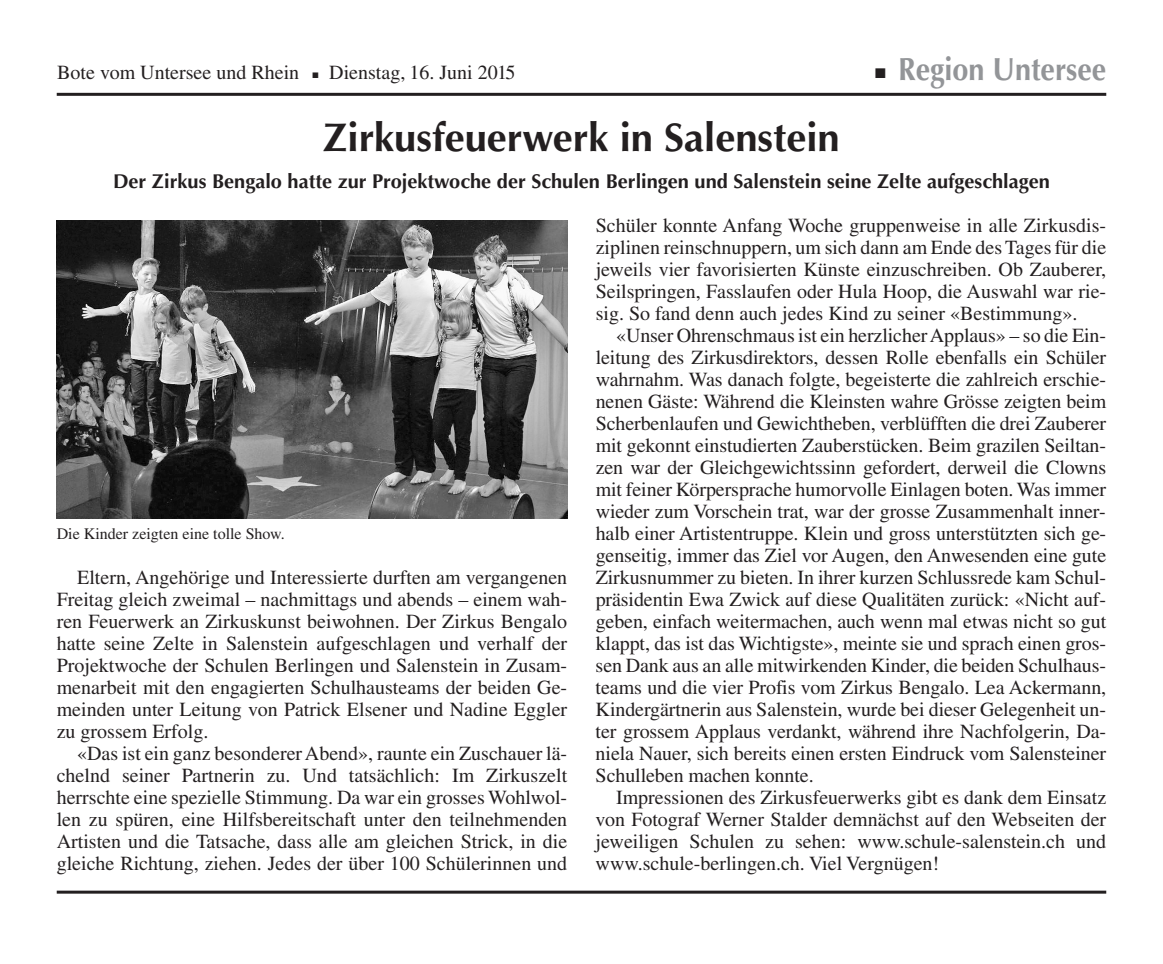
<style>
.page{position:relative;width:1163px;height:964px;background:#fff}
.page>*{position:absolute;margin:0;border:0;box-sizing:border-box;transform-origin:0 0}
.t1{font:700 40px "Optima LT Std";color:#231f20}
.t2{font:700 32px "Optima LT Std";color:#939598;scale:.9 1}
.t3{font:20px/22px "Times LT Std";color:#231f20;text-align:justify}
.t4{font:700 20px "Optima LT Std";color:#231f20}
.t5{font:16px "Times LT Std";color:#231f20}
.s1{color:#231f20}
</style>
<div class="page">
<hr style="left:57px;top:93px;width:1049px;height:3px;background:#231f20">
<img style="left:57px;top:220px;width:510px;height:298px">
<hr style="left:57px;top:890px;width:1049px;height:3px;background:#231f20">
<p class="t3" style="left:57px;top:64px;width:243px">Bote vom Untersee und Rhein</p>
<p class="t3" style="left:312px;top:64px;width:204px">■ Dienstag, 16. Juni 2015</p>
<h2 class="t2" style="left:875px;top:56px;width:258px"><span class="s1">■</span> Region Untersee</h2>
<h1 class="t1" style="left:323px;top:121px;width:518px">Zirkusfeuerwerk in Salenstein</h1>
<p class="t4" style="left:113px;top:173px;width:938px">Der Zirkus Bengalo hatte zur Projektwoche der Schulen Berlingen und Salenstein seine Zelte aufgeschlagen</p>
<p class="t5" style="left:57px;top:528px;width:229px">Die Kinder zeigten eine tolle Show.</p>
<p class="t3" style="left:57px;top:569px;width:512px;text-indent:20px">Eltern, Angehörige und Interessierte durften am vergangenen Freitag gleich zweimal – nachmittags und abends – einem wah&shy;ren Feuerwerk an Zirkuskunst beiwohnen. Der Zirkus Bengalo hatte seine Zelte in Salenstein aufgeschlagen und verhalf der Projektwoche der Schulen Berlingen und Salenstein in Zusam&shy;menarbeit mit den engagierten Schulhausteams der beiden Ge&shy;meinden unter Leitung von Patrick Elsener und Nadine Eggler zu grossem Erfolg.</p>
<p class="t3" style="left:57px;top:745px;width:512px;text-indent:20px">«Das ist ein ganz besondererAbend», raunte ein Zuschauer lä&shy;chelnd seiner Partnerin zu. Und tatsächlich: Im Zirkuszelt herrschte eine spezielle Stimmung. Da war ein grosses Wohlwol&shy;len zu spüren, eine Hilfsbereitschaft unter den teilnehmenden Artisten und die Tatsache, dass alle am gleichen Strick, in die gleiche Richtung, ziehen. Jedes der über 100 Schülerinnen und</p>
<p class="t3" style="left:595px;top:217px;width:512px">Schüler konnte Anfang Woche gruppenweise in alle Zirkusdis&shy;ziplinen reinschnuppern, um sich dann am Ende des Tages für die jeweils vier favorisierten Künste einzuschreiben. Ob Zauberer, Seilspringen, Fasslaufen oder Hula Hoop, die Auswahl war rie&shy;sig. So fand denn auch jedes Kind zu seiner «Bestimmung».</p>
<p class="t3" style="left:595px;top:327px;width:512px;text-indent:20px">«Unser Ohrenschmaus ist ein herzlicherApplaus» – so die Ein&shy;leitung des Zirkusdirektors, dessen Rolle ebenfalls ein Schüler wahrnahm. Was danach folgte, begeisterte die zahlreich erschie&shy;nenen Gäste: Während die Kleinsten wahre Grösse zeigten beim Scherbenlaufen und Gewichtheben, verblüfften die drei Zauberer mit gekonnt einstudierten Zauberstücken. Beim grazilen Seiltan&shy;zen war der Gleichgewichtssinn gefordert, derweil die Clowns mit feiner Körpersprache humorvolle Einlagen boten. Was immer wieder zum Vorschein trat, war der grosse Zusammenhalt inner&shy;halb einer Artistentruppe. Klein und gross unterstützten sich ge&shy;genseitig, immer das Ziel vor Augen, den Anwesenden eine gute Zirkusnummer zu bieten. In ihrer kurzen Schlussrede kam Schul&shy;präsidentin Ewa Zwick auf diese Qualitäten zurück: «Nicht auf&shy;geben, einfach weitermachen, auch wenn mal etwas nicht so gut klappt, das ist das Wichtigste», meinte sie und sprach einen gros&shy;sen Dank aus an alle mitwirkenden Kinder, die beiden Schulhaus&shy;teams und die vier Profis vom Zirkus Bengalo. Lea Ackermann, Kindergärtnerin aus Salenstein, wurde bei dieser Gelegenheit un&shy;ter grossem Applaus verdankt, während ihre Nachfolgerin, Da&shy;niela Nauer, sich bereits einen ersten Eindruck vom Salensteiner Schulleben machen konnte.</p>
<p class="t3" style="left:595px;top:789px;width:512px;text-indent:20px">Impressionen des Zirkusfeuerwerks gibt es dank dem Einsatz von Fotograf Werner Stalder demnächst auf den Webseiten der jeweiligen Schulen zu sehen: www.schule-salenstein.ch und www.schule-berlingen.ch. Viel Vergnügen!</p>
</div>
